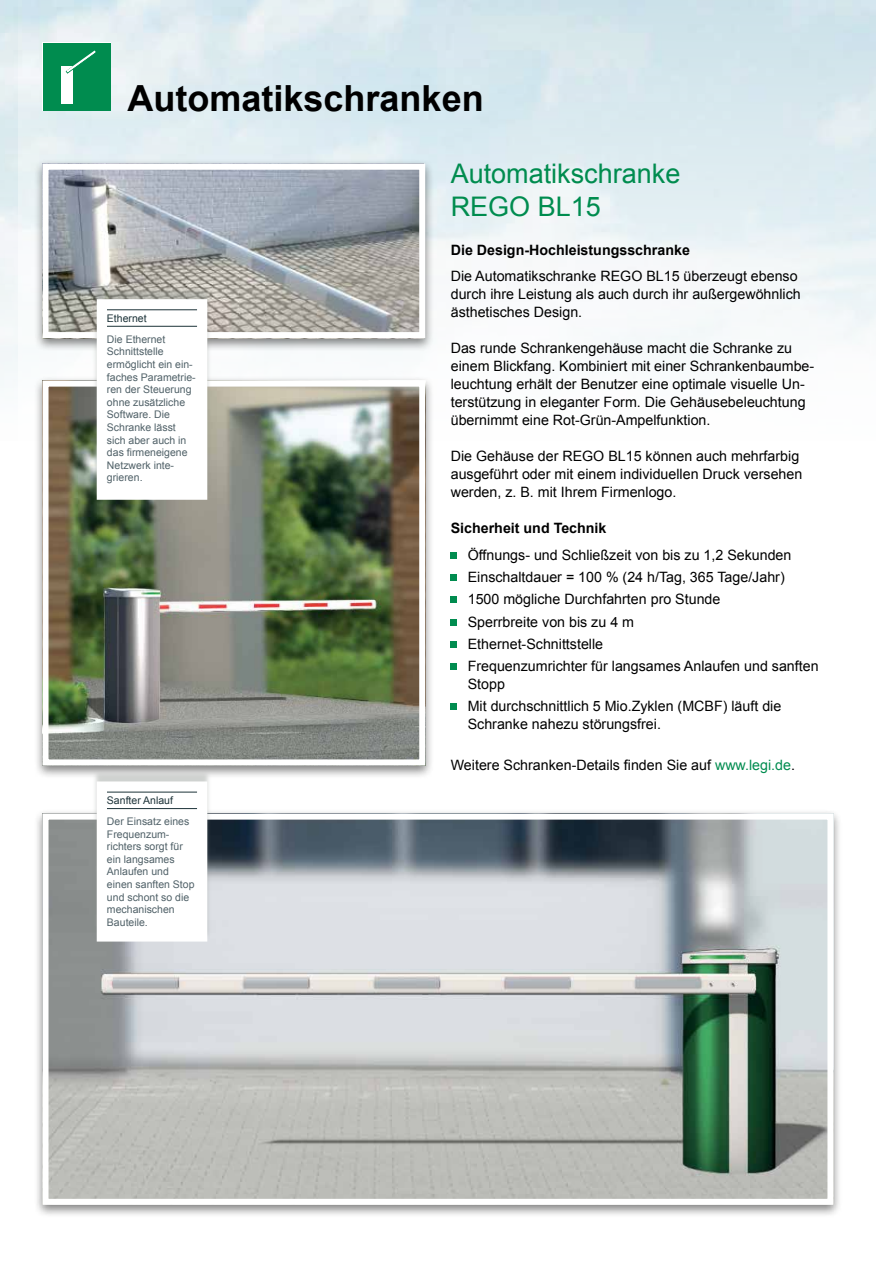
<style>
.page{position:relative;width:876px;height:1263px;background:#fff}
.page>*{position:absolute;margin:0;border:0;box-sizing:border-box;transform-origin:0 0}
.t1{font:700 36px "Arial";color:#000}
.t2{font:27px/32.4px "Arial";color:#008c4f}
.t3{font:14.25px/18px "Arial";color:#000}
.t4{font:700 14.25px "Arial";color:#000}
.t5{font:10.5px/12.6px "Arial";color:#506168}
.t6{font:10.5px "Arial";color:#1c3238}
.s1{color:#008c4f}
</style>
<div class="page">
<div style="left:34px;top:376px;width:400px;height:403px;background:#000;opacity:.5"></div>
<img style="left:50px;top:388px;width:368px;height:370px">
<div style="left:43px;top:381px;width:382px;height:384px;border:6px solid #fff"></div>
<div style="left:43px;top:43px;width:68px;height:68px;background:#008c4f"></div>
<div style="left:62px;top:66px;width:11px;height:38px;background:#fff"></div>
<svg style="left:66px;top:51px;width:30px;height:22px"></svg>
<svg style="left:451px;top:552px;width:6px;height:6px"></svg>
<div style="left:451px;top:574px;width:6px;height:7px;background:#008c4f"></div>
<div style="left:451px;top:596px;width:6px;height:7px;background:#008c4f"></div>
<svg style="left:451px;top:619px;width:6px;height:6px"></svg>
<svg style="left:451px;top:641px;width:6px;height:6px"></svg>
<div style="left:451px;top:663px;width:6px;height:7px;background:#008c4f"></div>
<svg style="left:451px;top:704px;width:6px;height:6px"></svg>
<div style="left:34px;top:159px;width:400px;height:192px;background:#000;opacity:.5"></div>
<img style="left:50px;top:171px;width:368px;height:160px">
<div style="left:43px;top:164px;width:382px;height:174px;border:6px solid #fff"></div>
<div style="left:34px;top:809px;width:808px;height:409px;background:#000;opacity:.5"></div>
<img style="left:50px;top:821px;width:776px;height:377px">
<div style="left:43px;top:814px;width:790px;height:391px;border:6px solid #fff"></div>
<div style="left:92px;top:770px;width:120px;height:169px;background:#878e88;opacity:.4"></div>
<div style="left:100px;top:784px;width:104px;height:154px;background:#fff"></div>
<hr style="left:107px;top:792px;width:90px;height:1px;background:#1c3238">
<hr style="left:107px;top:808px;width:90px;height:1px;background:#1c3238">
<div style="left:92px;top:288px;width:120px;height:209px;background:#878e88;opacity:.4"></div>
<div style="left:100px;top:302px;width:104px;height:195px;background:#fff"></div>
<hr style="left:107px;top:309px;width:90px;height:1px;background:#1c3238">
<hr style="left:107px;top:326px;width:90px;height:1px;background:#1c3238">
<h1 class="t1" style="left:128px;top:74px;width:358px">Automatikschranken</h1>
<p class="t6" style="left:107px;top:311px;width:41px">Ethernet</p>
<p class="t5" style="left:107px;top:333px;width:90px">Die Ethernet<br>Schnittstelle ermöglicht ein ein&shy;faches Parametrie&shy;ren der Steuerung ohne zusätzliche<br>Software. Die<br>Schranke lässt sich aber auch in das firmeneigene<br>Netzwerk inte&shy;grieren.</p>
<p class="t6" style="left:107px;top:793px;width:67px">Sanfter Anlauf</p>
<p class="t5" style="left:107px;top:815px;width:89px">Der Einsatz eines<br>Frequenzum&shy;richters sorgt für ein langsames<br>Anlaufen und einen sanften Stop und schont so die mechanischen<br>Bauteile.</p>
<h2 class="t2" style="left:451px;top:158px;width:231px">Automatikschranke<br>REGO BL15</h2>
<p class="t4" style="left:451px;top:240px;width:241px">Die Design-Hochleistungsschranke</p>
<p class="t3" style="left:451px;top:268px;width:352px">Die Automatikschranke REGO BL15 überzeugt ebenso durch ihre Leistung als auch durch ihr außergewöhnlich ästhetisches Design.</p>
<p class="t3" style="left:451px;top:340px;width:365px">Das runde Schrankengehäuse macht die Schranke zu einem Blickfang. Kombiniert mit einer Schrankenbaumbe&shy;leuchtung erhält der Benutzer eine optimale visuelle Un&shy;terstützung in eleganter Form. Die Gehäusebeleuchtung übernimmt eine Rot-Grün-Ampelfunktion.</p>
<p class="t3" style="left:451px;top:447px;width:353px">Die Gehäuse der REGO BL15 können auch mehrfarbig ausgeführt oder mit einem individuellen Druck versehen werden, z. B. mit Ihrem Firmenlogo.</p>
<p class="t4" style="left:451px;top:519px;width:157px">Sicherheit und Technik</p>
<p class="t3" style="left:468px;top:544px;width:352px;line-height:22.2px">Öffnungs- und Schließzeit von bis zu 1,2 Sekunden Einschaltdauer = 100 % (24 h/Tag, 365 Tage/Jahr)<br>1500 mögliche Durchfahrten pro Stunde<br>Sperrbreite von bis zu 4 m<br>Ethernet-Schnittstelle<br>Frequenzumrichter für langsames Anlaufen und sanften</p>
<p class="t3" style="left:468px;top:673px;width:315px;line-height:22.2px">Stopp<br>Mit durchschnittlich 5 Mio.Zyklen (MCBF) läuft die</p>
<p class="t3" style="left:468px;top:716px;width:195px">Schranke nahezu störungsfrei.</p>
<p class="t3" style="left:451px;top:756px;width:346px">Weitere Schranken-Details finden Sie auf <span class="s1">www.legi.de</span>.</p>
</div>
